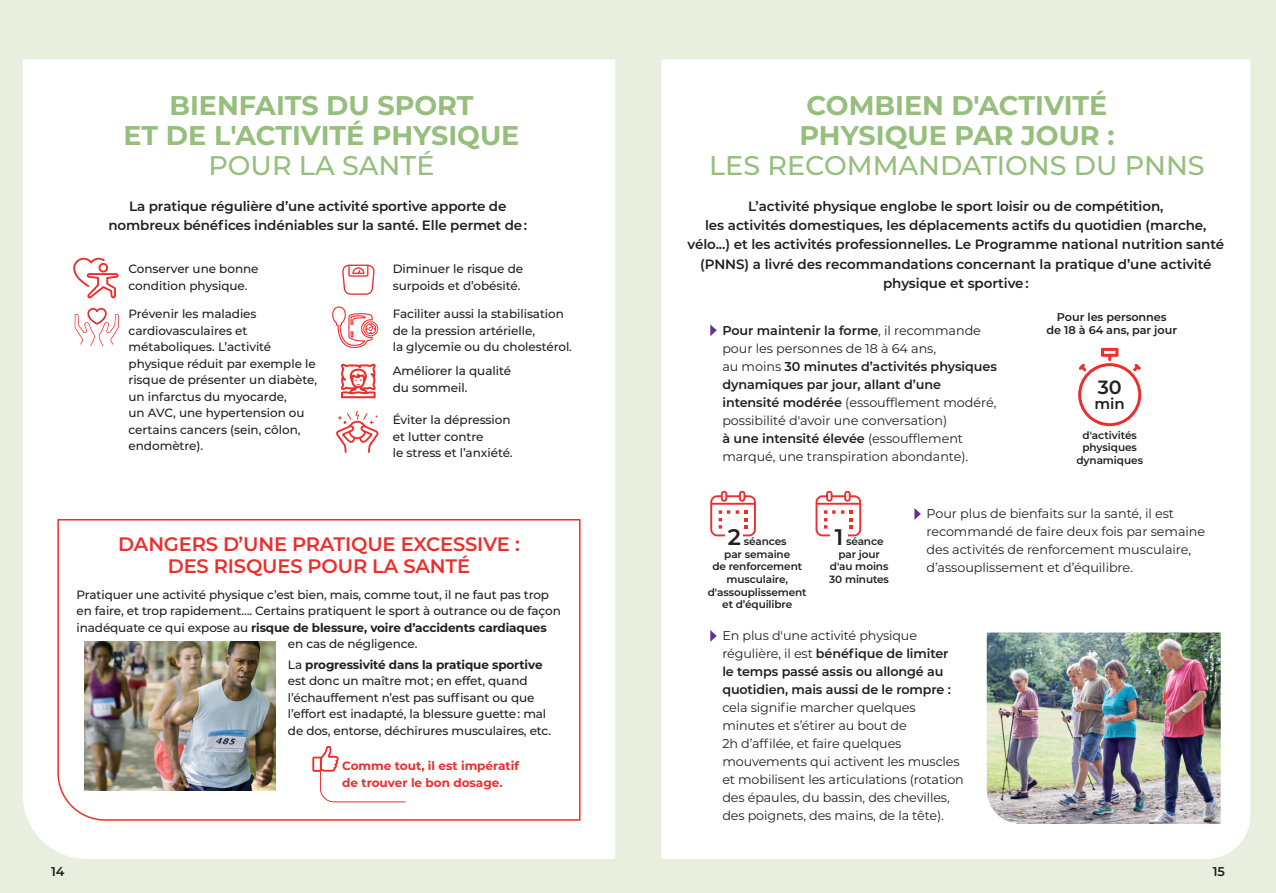
<style>
.page{position:relative;width:1276px;height:893px;background:#e8efdf}
.page>*{position:absolute;margin:0;border:0;box-sizing:border-box;transform-origin:0 0}
.t1{font:700 27px/30px "Montserrat";color:#96be7c;text-align:center}
.t2{font:500 27px "Montserrat";color:#96be7c}
.t3{font:600 19.5px/22.5px "Montserrat";letter-spacing:-.01em;color:#ee2d2d;text-align:center}
.t4{font:600 19.2px "Montserrat";color:#231f20}
.t5{font:600 15px "Montserrat";color:#231f20}
.t6{font:600 13.5px/19.5px "Montserrat";letter-spacing:-.005em;color:#231f20;text-align:center}
.t7{font:12.75px/18px "Montserrat";letter-spacing:-.01em;color:#231f20}
.t8{font:600 12.75px/18px "Montserrat";letter-spacing:-.01em;color:#231f20}
.t9{font:500 12px/16.5px "Montserrat";letter-spacing:-.005em;color:#231f20}
.t10{font:700 12px "Montserrat";letter-spacing:-.01em;color:#231f20}
.t11{font:700 12px/17.2px "Montserrat";color:#ee2d2d}
.t12{font:600 11.25px/13.5px "Montserrat";letter-spacing:-.005em;color:#231f20;text-align:center}
.t13{font:600 10.5px/12.6px "Montserrat";letter-spacing:-.01em;color:#231f20;text-align:center}
.s1{font-weight:500}
.s2{font-weight:700}
.s3{font-weight:600}
.s4{font-size:22.5px}
.s5{font-weight:400}
</style>
<div class="page">
<div style="left:23px;top:60px;width:592px;height:799px;background:#fff"></div>
<div style="left:661px;top:60px;width:589px;height:799px;background:#fff"></div>
<svg style="left:710px;top:630px;width:7px;height:12px"></svg>
<div style="left:57px;top:518px;width:524px;height:303px;background:#fff"></div>
<svg style="left:72px;top:257px;width:47px;height:43px"></svg>
<svg style="left:340px;top:363px;width:36px;height:35px"></svg>
<svg style="left:334px;top:411px;width:46px;height:43px"></svg>
<svg style="left:710px;top:324px;width:7px;height:12px"></svg>
<svg style="left:1078px;top:348px;width:63px;height:78px"></svg>
<img style="left:84px;top:641px;width:191px;height:150px">
<img style="left:986px;top:632px;width:234px;height:192px">
<svg style="left:710px;top:491px;width:46px;height:45px"></svg>
<div style="left:725px;top:518px;width:17px;height:27px;background:#fff"></div>
<svg style="left:815px;top:491px;width:46px;height:45px"></svg>
<div style="left:830px;top:518px;width:17px;height:27px;background:#fff"></div>
<div style="left:309px;top:746px;width:28px;height:30px;background:#fff"></div>
<svg style="left:312px;top:746px;width:94px;height:57px"></svg>
<svg style="left:914px;top:508px;width:7px;height:12px"></svg>
<svg style="left:74px;top:308px;width:46px;height:39px"></svg>
<svg style="left:331px;top:265px;width:48px;height:84px"></svg>
<h1 class="t1" style="left:123px;top:89px;width:397px">BIENFAITS DU SPORT<br>ET DE L'ACTIVITÉ PHYSIQUE</h1>
<h1 class="t2" style="left:208px;top:147px;width:227px">POUR LA SANTÉ</h1>
<p class="t6" style="left:108px;top:195px;width:420px">La pratique régulière d’une activité sportive apporte de nombreux bénéfices indéniables sur la santé. Elle permet de :</p>
<p class="t9" style="left:129px;top:260px;width:132px">Conserver une bonne condition physique.</p>
<p class="t9" style="left:129px;top:305px;width:190px">Prévenir les maladies cardiovasculaires et métaboliques. L’activité physique réduit par exemple le risque de présenter un diabète, un infarctus du myocarde,<br>un AVC, une hypertension ou certains cancers (sein, côlon, endomètre).</p>
<p class="t9" style="left:393px;top:260px;width:132px">Diminuer le risque de surpoids et d’obésité.</p>
<p class="t9" style="left:393px;top:305px;width:181px">Faciliter aussi la stabilisation de la pression artérielle,<br>la glycemie ou du cholestérol.</p>
<p class="t9" style="left:393px;top:362px;width:120px">Améliorer la qualité du sommeil.</p>
<p class="t9" style="left:393px;top:411px;width:121px">Éviter la dépression et lutter contre<br>le stress et l’anxiété.</p>
<h2 class="t3" style="left:118px;top:532px;width:403px">DANGERS D’UNE PRATIQUE EXCESSIVE :<br>DES RISQUES POUR LA SANTÉ</h2>
<p class="t9" style="left:77px;top:586px;width:474px">Pratiquer une activité physique c’est bien, mais, comme tout, il ne faut pas trop</p>
<p class="t9" style="left:77px;top:602px;width:486px">en faire, et trop rapidement…. Certains pratiquent le sport à outrance ou de façon</p>
<p class="t10" style="left:77px;top:619px;width:472px"><span class="s1">inadéquate ce qui expose au</span> risque de blessure, voire d’accidents cardiaques</p>
<p class="t9" style="left:288px;top:635px;width:131px">en cas de négligence.</p>
<p class="t9" style="left:288px;top:656px;width:265px">La <span class="s2">progressivité dans la pratique sportive </span>est donc un maître mot ; en effet, quand l’échauffement n’est pas suffisant ou que l’effort est inadapté, la blessure guette : mal de dos, entorse, déchirures musculaires, etc.</p>
<p class="t11" style="left:342px;top:756px;width:178px">Comme tout, il est impératif de trouver le bon dosage.</p>
<h1 class="t1" style="left:799px;top:89px;width:317px;text-align:left">COMBIEN D'ACTIVITÉ<br>PHYSIQUE PAR JOUR :</h1>
<h1 class="t2" style="left:709px;top:147px;width:497px">LES RECOMMANDATIONS DU PNNS</h1>
<p class="t6" style="left:687px;top:195px;width:538px">L’activité physique englobe le sport loisir ou de compétition,<br>les activités domestiques, les déplacements actifs du quotidien (marche, vélo...) et les activités professionnelles. Le Programme national nutrition santé (PNNS) a livré des recommandations concernant la pratique d’une activité physique et sportive :</p>
<p class="t7" style="left:722px;top:321px;width:276px"><span class="s3">Pour maintenir la forme</span>, il recommande pour les personnes de 18 à 64 ans,<br>au moins <span class="s3">30 minutes d’activités physiques dynamiques par jour, allant d’une intensité modérée</span> (essoufflement modéré, possibilité d'avoir une conversation)<br><span class="s3">à une intensité élevée</span> (essoufflement marqué, une transpiration abondante).</p>
<p class="t12" style="left:1046px;top:309px;width:132px">Pour les personnes<br>de 18 à 64 ans, par jour</p>
<h3 class="t4" style="left:1097px;top:373px;width:26px">30</h3>
<p class="t5" style="left:1094px;top:393px;width:32px">min</p>
<p class="t13" style="left:1076px;top:428px;width:68px">d'activités physiques dynamiques</p>
<p class="t13" style="left:708px;top:535px;width:100px"><span class="s4">2</span> séances<br>par semaine<br>de renforcement musculaire, d'assouplissement et d’équilibre</p>
<p class="t13" style="left:829px;top:535px;width:61px"><span class="s4">1</span> séance par jour d'au moins<br>30 minutes</p>
<p class="t7" style="left:926px;top:504px;width:280px">Pour plus de bienfaits sur la santé, il est recommandé de faire deux fois par semaine des activités de renforcement musculaire, d’assouplissement et d’équilibre.</p>
<p class="t8" style="left:722px;top:626px;width:230px"><span class="s5">En plus d'une activité physique régulière, il est</span> bénéfique de limiter le temps passé assis ou allongé au quotidien, mais aussi de le rompre :</p>
<p class="t7" style="left:722px;top:698px;width:243px">cela signifie marcher quelques minutes et s’étirer au bout de<br>2h d’affilée, et faire quelques mouvements qui activent les muscles et mobilisent les articulations (rotation des épaules, du bassin, des chevilles, des poignets, des mains, de la tête).</p>
<p class="t8" style="left:51px;top:861px;width:15px">14</p>
<p class="t8" style="left:1212px;top:861px;width:14px">15</p>
</div>
